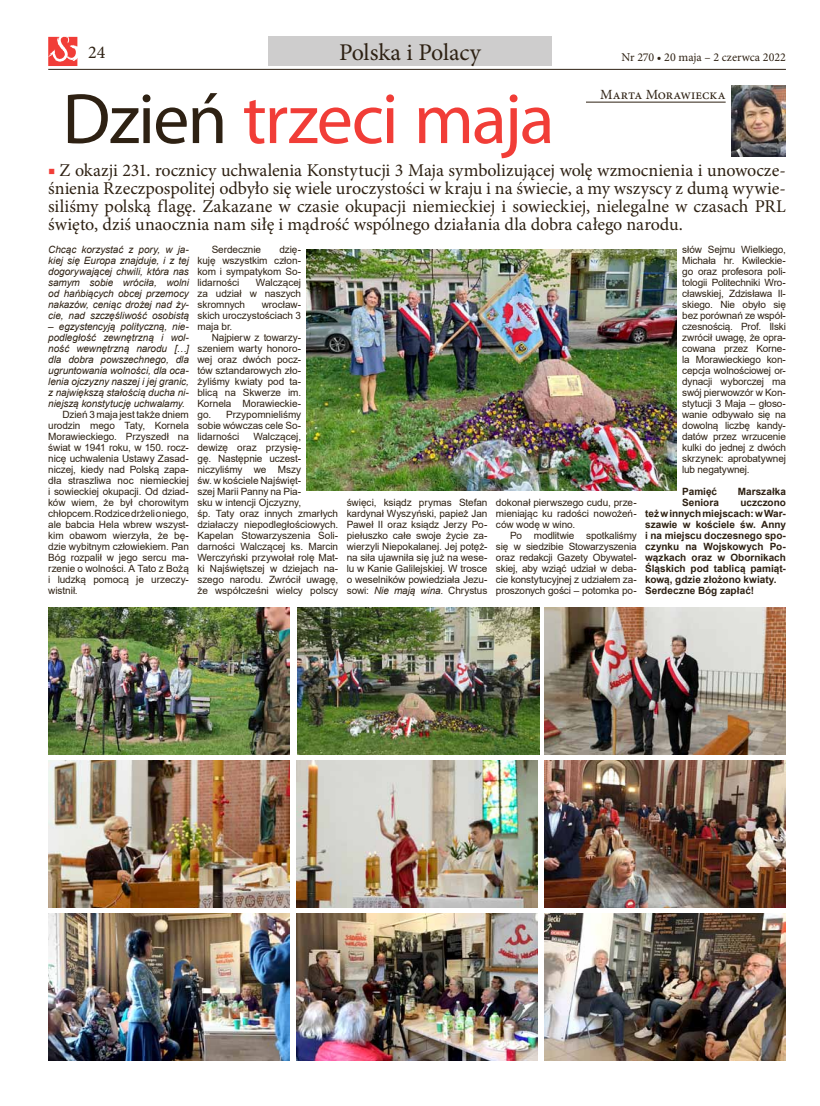
<style>
.page{position:relative;width:820px;height:1106px;background:#fff}
.page>*{position:absolute;margin:0;border:0;box-sizing:border-box;transform-origin:0 0}
.t1{font:72px "Myriad Pro";letter-spacing:-.025em;color:#f13d37}
.t2{font:24px "Minion Pro";color:#2e2113}
.t3{font:18px/18px "Minion Pro";color:#2e2113;text-align:justify}
.t4{font:14px "Minion Pro";letter-spacing:-.005em;color:#2e2113}
.t5{font:12px "Minion Pro";letter-spacing:-.005em;color:#2e2113}
.t6{font:10px/11px "Arial";letter-spacing:-.005em;color:#2e2113;text-align:justify}
.t7{font:italic 10px/11px "Arial";letter-spacing:-.01em;color:#2e2113;text-align:justify}
.t8{font:700 10px/11px "Arial";color:#2e2113}
.s1{color:#2e2113}
.s2{color:#f13d37}
.s3{font-style:italic}
</style>
<div class="page">
<div style="left:268px;top:37px;width:283px;height:29px;background:#cecdcd"></div>
<hr style="left:585px;top:102px;width:140px;height:1px;background:#2e2113">
<img style="left:731px;top:85px;width:54px;height:72px">
<img style="left:307px;top:250px;width:369px;height:241px">
<img style="left:48px;top:913px;width:241px;height:147px">
<img style="left:48px;top:607px;width:241px;height:147px">
<img style="left:298px;top:607px;width:241px;height:147px">
<img style="left:544px;top:760px;width:241px;height:147px">
<img style="left:296px;top:913px;width:241px;height:147px">
<img style="left:48px;top:760px;width:241px;height:147px">
<img style="left:296px;top:760px;width:241px;height:147px">
<img style="left:544px;top:913px;width:241px;height:147px">
<img style="left:544px;top:607px;width:241px;height:147px">
<hr style="left:48px;top:69px;width:737px;height:1px;background:#2e2113">
<svg style="left:48px;top:37px;width:29px;height:29px"></svg>
<h3 class="t3" style="left:88px;top:43px;width:19px">24</h3>
<h2 class="t2" style="left:339px;top:36px;width:144px">Polska i Polacy</h2>
<p class="t5" style="left:621px;top:49px;width:166px">Nr 270 • 20 maja – 2 czerwca 2022</p>
<h3 class="t4" style="left:600px;top:85px;width:127px">Marta Morawiecka</h3>
<h1 class="t1" style="left:62px;top:74px;width:493px"><span class="s1">Dzień</span> trzeci maja</h1>
<p class="t3" style="left:48px;top:161px;width:739px"><span class="s2">■</span> Z okazji 231. rocznicy uchwalenia Konstytucji 3 Maja symbolizującej wolę wzmocnienia i unowocze&shy;śnienia Rzeczpospolitej odbyło się wiele uroczystości w kraju i na świecie, a my wszyscy z dumą wywie&shy;siliśmy polską flagę. Zakazane w czasie okupacji niemieckiej i sowieckiej, nielegalne w czasach PRL święto, dziś unaocznia nam siłę i mądrość wspólnego działania dla dobra całego narodu.</p>
<p class="t7" style="left:48px;top:244px;width:142px">Chcąc korzystać z pory, w ja&shy;kiej się Europa znajduje, i z tej dogorywającej chwili, która nas samym sobie wróciła, wolni od hańbiących obcej przemocy nakazów, ceniąc drożej nad ży&shy;cie, nad szczęśliwość osobistą</p>
<p class="t7" style="left:48px;top:321px;width:142px">– egzystencyją polityczną, nie&shy;podległość zewnętrzną i wol&shy;ność wewnętrzną narodu […] dla dobra powszechnego, dla ugruntowania wolności, dla oca&shy;lenia ojczyzny naszej i jej granic, z największą stałością ducha ni&shy;niejszą konstytucję uchwalamy.</p>
<p class="t6" style="left:48px;top:409px;width:142px;text-indent:14px">Dzień 3 maja jest także dniem urodzin mego Taty, Kornela Morawieckiego. Przyszedł na świat w 1941 roku, w 150. rocz&shy;nicę uchwalenia Ustawy Zasad&shy;niczej, kiedy nad Polską zapa&shy;dła straszliwa noc niemieckiej i sowieckiej okupacji. Od dziad&shy;ków wiem, że był chorowitym chłopcem. Rodzice drżeli o niego, ale babcia Hela wbrew wszyst&shy;kim obawom wierzyła, że bę&shy;dzie wybitnym człowiekiem. Pan Bóg rozpalił w jego sercu ma&shy;rzenie o wolności. A Tato z Bożą i ludzką pomocą je urzeczy&shy;wistnił.</p>
<p class="t6" style="left:211px;top:244px;width:51px">Serdecznie</p>
<p class="t6" style="left:197px;top:244px;width:105px;text-indent:82px">dzię&shy;kuję wszystkim człon&shy;kom i sympatykom So&shy;lidarności</p>
<p class="t6" style="left:197px;top:277px;width:105px;text-indent:58px">Walczącej za udział w naszych skromnych</p>
<p class="t6" style="left:197px;top:299px;width:105px;text-indent:64px">wrocław&shy;skich uroczystościach 3 maja br.</p>
<p class="t6" style="left:197px;top:332px;width:105px;text-indent:14px">Najpierw z towarzy&shy;szeniem warty honoro&shy;wej oraz dwóch pocz&shy;tów sztandarowych zło&shy;żyliśmy kwiaty pod ta&shy;blicą na Skwerze im.<br>Kornela Morawieckie&shy;go. Przypomnieliśmy sobie wówczas cele So&shy;lidarności</p>
<p class="t6" style="left:197px;top:431px;width:142px;text-align:left;text-indent:56px">Walczącej,<br>dewizę oraz przysię-<br>gę. Następnie uczest&shy;niczyliśmy we Mszy<br>św. w kościele Najświęt-<br>szej Marii Panny na Pia-<br>sku w intencji Ojczyzny,<br>śp. Taty oraz innych zmarłych działaczy niepodległościowych.<br>Kapelan Stowarzyszenia Soli&shy;darności Walczącej ks. Marcin<br>Werczyński przywołał rolę Mat&shy;ki Najświętszej w dziejach na&shy;szego narodu. Zwrócił uwagę, że współcześni wielcy polscy</p>
<p class="t6" style="left:346px;top:497px;width:142px">święci, ksiądz prymas Stefan kardynał Wyszyński, papież Jan Paweł II oraz ksiądz Jerzy Po&shy;piełuszko całe swoje życie za&shy;wierzyli Niepokalanej. Jej potęż&shy;na siła ujawniła się już na wese&shy;lu w Kanie Galilejskiej. W trosce o weselników powiedziała Jezu&shy;sowi: <span class="s3">Nie mają wina</span>. Chrystus</p>
<p class="t6" style="left:495px;top:497px;width:142px">dokonał pierwszego cudu, prze&shy;mieniając ku radości nowożeń&shy;ców wodę w wino.</p>
<p class="t6" style="left:495px;top:530px;width:142px;text-indent:14px">Po modlitwie spotkaliśmy się w siedzibie Stowarzyszenia oraz redakcji Gazety Obywatel&shy;skiej, aby wziąć udział w deba&shy;cie konstytucyjnej z udziałem za&shy;proszonych gości – potomka po-</p>
<p class="t6" style="left:682px;top:244px;width:105px">słów Sejmu Wielkiego, Michała hr. Kwileckie&shy;go oraz profesora poli&shy;tologii Politechniki Wro&shy;cławskiej, Zdzisława Il&shy;skiego. Nie obyło się bez porównań ze współ&shy;czesnością. Prof. Ilski zwrócił uwagę, że opra&shy;cowana przez Korne&shy;la Morawieckiego kon&shy;cepcja wolnościowej or&shy;dynacji wyborczej ma swój pierwowzór w Kon&shy;stytucji 3 Maja – głoso&shy;wanie odbywało się na dowolną liczbę kandy&shy;datów przez wrzucenie kulki do jednej z dwóch skrzynek: aprobatywnej lub negatywnej.</p>
<p class="t8" style="left:682px;top:486px;width:36px">Pamięć</p>
<p class="t8" style="left:737px;top:486px;width:50px">Marszałka</p>
<p class="t8" style="left:682px;top:497px;width:38px">Seniora</p>
<p class="t8" style="left:645px;top:497px;width:142px;text-indent:95px">uczczono też w innych miejscach: w War&shy;szawie w kościele św. Anny i na miejscu doczesnego spo&shy;czynku na Wojskowych Po&shy;wązkach oraz w Obornikach<br>Śląskich pod tablicą pamiąt&shy;kową, gdzie złożono kwiaty.<br>Serdeczne Bóg zapłać!</p>
</div>
